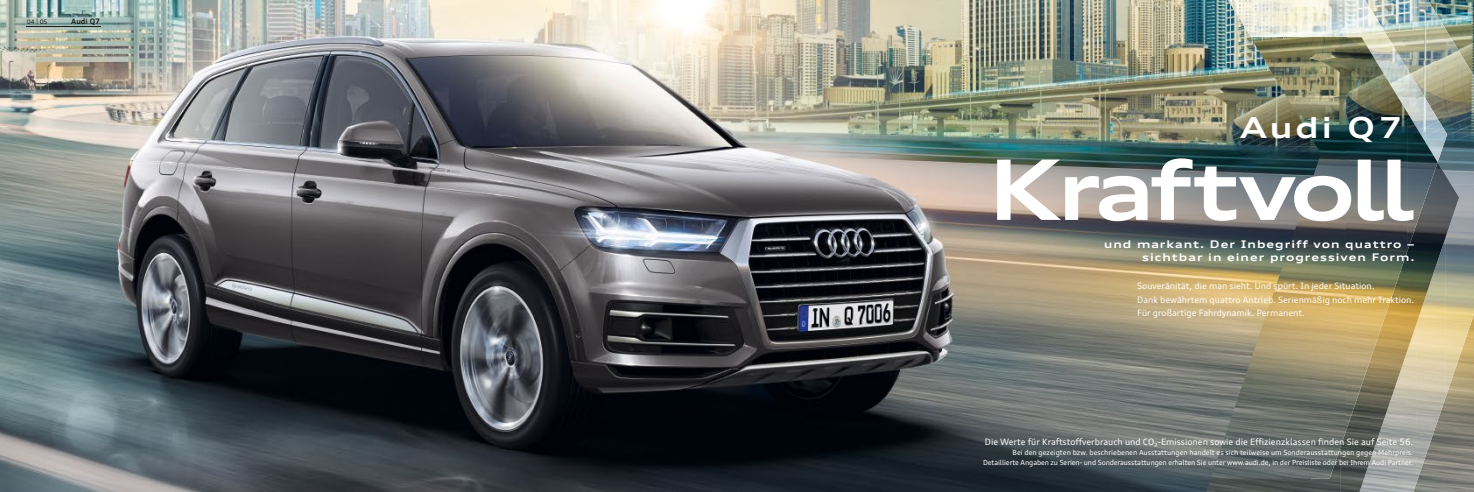
<style>
.page{position:relative;width:1474px;height:492px;background:#fff}
.page>*{position:absolute;margin:0;border:0;box-sizing:border-box;transform-origin:0 0}
.t1{font:700 expanded 83.12px "Audi Type";letter-spacing:-.065em;color:#fff}
.t2{font:700 expanded 28.88px "Audi Type";letter-spacing:.1em;color:#fff}
.t3{font:700 expanded 10.5px/13.1px "Audi Type";letter-spacing:.1em;color:#fff;text-align:right}
.t4{font:8.75px/13.1px "Audi Type";color:#fff}
.t5{font:700 7.44px "Audi Type";color:#1a1a18}
.t6{font:7px/10px "Audi Type";letter-spacing:-.01em;color:#fff;text-align:right}
.t7{font:6.12px "Audi Type";color:#1a1a18}
</style>
<div class="page">
<img style="left:1416px;top:0;width:57px;height:491px">
<img style="left:1390px;top:0;width:75px;height:61px">
<img style="left:1418px;top:61px;width:55px;height:31px">
<img style="left:1447px;top:92px;width:26px;height:92px">
<img style="left:1445px;top:184px;width:28px;height:214px">
<img style="left:1416px;top:312px;width:29px;height:170px">
<img style="left:1320px;top:0;width:70px;height:37px">
<img style="left:1407px;top:40px;width:11px;height:72px">
<img style="left:1418px;top:87px;width:29px;height:75px">
<img style="left:1407px;top:162px;width:51px;height:150px">
<img style="left:1370px;top:352px;width:29px;height:108px">
<img style="left:1399px;top:311px;width:21px;height:62px">
<img style="left:1340px;top:430px;width:30px;height:61px">
<img style="left:1320px;top:478px;width:20px;height:13px">
<img style="left:1320px;top:37px;width:26px;height:441px">
<img style="left:1345px;top:37px;width:62px;height:315px">
<img style="left:1406px;top:112px;width:31px;height:139px">
<img style="left:1345px;top:352px;width:27px;height:78px">
<img style="left:0;top:0;width:1320px;height:491px">
<hr style="left:38px;top:26px;width:62px;height:1px;background:#1a1a18">
<p class="t7" style="left:27px;top:18px;width:22px">04 | 05</p>
<p class="t5" style="left:71px;top:17px;width:30px">Audi Q7</p>
<h2 class="t2" style="left:1239px;top:110px;width:164px">Audi Q7</h2>
<h1 class="t1" style="left:988px;top:138px;width:428px">Kraftvoll</h1>
<p class="t3" style="left:1103px;top:237px;width:312px">und markant. Der Inbegriff von quattro – sichtbar in einer progressiven Form.</p>
<p class="t4" style="left:1137px;top:279px;width:279px">Souveränität, die man sieht. Und spürt. In jeder Situation.<br>Dank bewährtem quattro Antrieb. Serienmäßig noch mehr Traktion.<br>Für großartige Fahrdynamik. Permanent.</p>
<p class="t4" style="left:984px;top:435px;width:430px">Die Werte für Kraftstoffverbrauch und CO₂-Emissionen sowie die Effizienzklassen finden Sie auf Seite 56.</p>
<p class="t6" style="left:983px;top:447px;width:432px">Bei den gezeigten bzw. beschriebenen Ausstattungen handelt es sich teilweise um Sonderausstattungen gegen Mehrpreis.<br>Detaillierte Angaben zu Serien- und Sonderausstattungen erhalten Sie unter www.audi.de, in der Preisliste oder bei Ihrem Audi Partner.</p>
</div>
